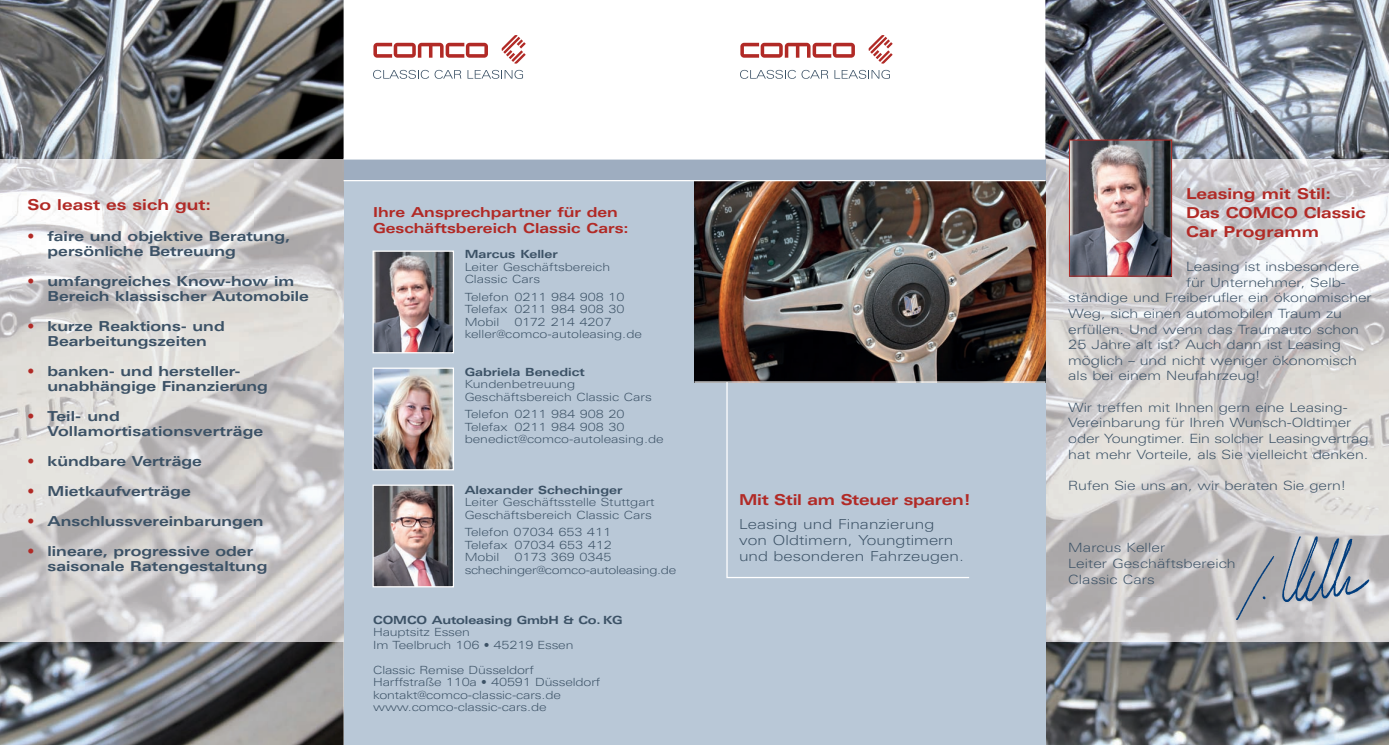
<style>
.page{position:relative;width:1389px;height:745px;background:#fff}
.page>*{position:absolute;margin:0;border:0;box-sizing:border-box;transform-origin:0 0}
.t1{font:700 15px/18.8px "Linotype Univers Extd";color:#b12a26}
.t2{font:700 15px "Linotype Univers Extd";letter-spacing:-.02em;color:#b12a26}
.t3{font:700 13.75px/15px "Linotype Univers Extd";color:#3c5266}
.t4{font:300 13.75px/16.2px "Linotype Univers Extd";letter-spacing:.01em;color:#3c5266}
.t5{font:700 13.75px/16.2px "Linotype Univers Extd";color:#b12a26}
.t6{font:300 12.75px/15.6px "Linotype Univers Extd";color:#3c5266}
.t7{font:300 11.25px/12.5px "Linotype Univers Extd";color:#3c5266}
.t8{font:700 11.25px "Linotype Univers Extd";color:#3c5266}
.t9{font:300 11.25px/12.5px "Linotype Univers Extd";letter-spacing:-.025em;color:#3c5266}
.s1{color:#b12a26}
</style>
<div class="page">
<img style="left:0;top:0;width:344px;height:744px">
<img style="left:1045px;top:0;width:344px;height:744px">
<img style="left:0;top:159px;width:344px;height:482px">
<img style="left:1045px;top:159px;width:344px;height:482px">
<div style="left:344px;top:172px;width:701px;height:572px;background:#b9c8d7"></div>
<img style="left:694px;top:181px;width:351px;height:200px">
<hr style="left:694px;top:381px;width:351px;height:1px;background:#fff">
<svg style="left:868px;top:35px;width:24px;height:29px"></svg>
<svg style="left:740px;top:43px;width:115px;height:15px"></svg>
<svg style="left:740px;top:70px;width:88px;height:9px"></svg>
<svg style="left:834px;top:70px;width:56px;height:9px"></svg>
<div style="left:344px;top:159px;width:701px;height:21px;background:#9eadc0"></div>
<hr style="left:344px;top:180px;width:701px;height:1px;background:#fff">
<svg style="left:501px;top:35px;width:25px;height:29px"></svg>
<svg style="left:373px;top:43px;width:115px;height:15px"></svg>
<svg style="left:373px;top:70px;width:88px;height:9px"></svg>
<svg style="left:467px;top:70px;width:56px;height:9px"></svg>
<img style="left:374px;top:252px;width:78px;height:99px">
<div style="left:372px;top:250px;width:82px;height:103px;border:1px solid #fff"></div>
<img style="left:374px;top:486px;width:78px;height:99px">
<div style="left:372px;top:484px;width:82px;height:103px;border:1px solid #fff"></div>
<img style="left:374px;top:369px;width:78px;height:99px">
<div style="left:372px;top:367px;width:82px;height:103px;border:1px solid #fff"></div>
<img style="left:1224px;top:529px;width:156px;height:97px">
<img style="left:1071px;top:142px;width:99px;height:132px">
<div style="left:1069px;top:140px;width:103px;height:136px;border:1px solid #b12a26"></div>
<svg style="left:726px;top:381px;width:244px;height:197px"></svg>
<h1 class="t1" style="left:28px;top:195px;width:185px">So least es sich gut:</h1>
<p class="t3" style="left:48px;top:228px;width:244px;text-indent:-20px"><span class="s1">•</span> faire und objektive Beratung, persönliche Betreuung</p>
<p class="t3" style="left:48px;top:273px;width:263px;text-indent:-20px"><span class="s1">•</span> umfangreiches Know-how im<br>Bereich klassischer Automobile</p>
<p class="t3" style="left:28px;top:318px;width:199px;text-align:center"><span class="s1">•</span> kurze Reaktions- und<br>Bearbeitungszeiten</p>
<p class="t3" style="left:48px;top:363px;width:222px;text-indent:-20px"><span class="s1">•</span> banken- und hersteller&shy;unabhängige Finanzierung</p>
<p class="t3" style="left:48px;top:408px;width:217px;text-indent:-20px"><span class="s1">•</span> Teil- und<br>Vollamortisationsverträge</p>
<p class="t3" style="left:28px;top:453px;width:176px"><span class="s1">•</span> kündbare Verträge</p>
<p class="t3" style="left:28px;top:483px;width:165px"><span class="s1">•</span> Mietkaufverträge</p>
<p class="t3" style="left:28px;top:513px;width:237px"><span class="s1">•</span> Anschlussvereinbarungen</p>
<p class="t3" style="left:48px;top:543px;width:221px;text-indent:-20px"><span class="s1">•</span> lineare, progressive oder saisonale Ratengestaltung</p>
<p class="t5" style="left:373px;top:204px;width:257px">Ihre Ansprechpartner für den<br>Geschäftsbereich Classic Cars:</p>
<p class="t8" style="left:465px;top:247px;width:95px">Marcus Keller</p>
<p class="t7" style="left:465px;top:260px;width:147px">Leiter Geschäftsbereich<br>Classic Cars</p>
<p class="t7" style="left:465px;top:290px;width:161px;text-align:justify">Telefon 0211 984 908 10<br>Telefax 0211 984 908 30<br>Mobil</p>
<p class="t7" style="left:465px;top:315px;width:179px;text-indent:50px">0172 214 4207 keller@comco-autoleasing.de</p>
<p class="t8" style="left:465px;top:365px;width:122px">Gabriela Benedict</p>
<p class="t7" style="left:465px;top:378px;width:189px">Kundenbetreuung<br>Geschäftsbereich Classic Cars</p>
<p class="t7" style="left:465px;top:408px;width:200px">Telefon 0211 984 908 20<br>Telefax 0211 984 908 30 benedict@comco-autoleasing.de</p>
<p class="t8" style="left:465px;top:482px;width:159px">Alexander Schechinger</p>
<p class="t7" style="left:465px;top:495px;width:191px">Leiter Geschäftsstelle Stuttgart<br>Geschäftsbereich Classic Cars</p>
<p class="t7" style="left:465px;top:525px;width:149px;text-align:justify">Telefon 07034 653 411<br>Telefax 07034 653 412<br>Mobil</p>
<p class="t9" style="left:465px;top:550px;width:213px;text-indent:50px">0173 369 0345 schechinger@comco-autoleasing.de</p>
<p class="t8" style="left:373px;top:612px;width:251px">COMCO Autoleasing GmbH &amp; Co. KG</p>
<p class="t7" style="left:373px;top:625px;width:202px">Hauptsitz Essen<br>Im Teelbruch 106 • 45219 Essen</p>
<p class="t7" style="left:373px;top:663px;width:229px">Classic Remise Düsseldorf<br>Harffstraße 110a • 40591 Düsseldorf kontakt@comco-classic-cars.de www.comco-classic-cars.de</p>
<h1 class="t2" style="left:739px;top:490px;width:234px">Mit Stil am Steuer sparen!</h1>
<p class="t4" style="left:739px;top:515px;width:226px">Leasing und Finanzierung von Oldtimern, Youngtimern und besonderen Fahrzeugen.</p>
<h1 class="t1" style="left:1186px;top:184px;width:181px">Leasing mit Stil:<br>Das COMCO Classic<br>Car Programm</h1>
<p class="t6" style="left:1186px;top:258px;width:175px">Leasing ist insbesondere</p>
<p class="t6" style="left:1186px;top:274px;width:161px">für Unternehmer, Selb-</p>
<p class="t6" style="left:1068px;top:290px;width:305px">ständige und Freiberufler ein ökonomischer</p>
<p class="t6" style="left:1068px;top:305px;width:275px">Weg, sich einen automobilen Traum zu</p>
<p class="t6" style="left:1068px;top:321px;width:292px">erfüllen. Und wenn das Traumauto schon</p>
<p class="t6" style="left:1068px;top:336px;width:274px">25 Jahre alt ist? Auch dann ist Leasing</p>
<p class="t6" style="left:1068px;top:352px;width:290px">möglich – und nicht weniger ökonomisch</p>
<p class="t6" style="left:1068px;top:368px;width:193px">als bei einem Neufahrzeug!</p>
<p class="t6" style="left:1068px;top:399px;width:302px">Wir treffen mit Ihnen gern eine Leasing-Vereinbarung für Ihren Wunsch-Oldtimer oder Youngtimer. Ein solcher Leasingvertrag hat mehr Vorteile, als Sie vielleicht denken.</p>
<p class="t6" style="left:1068px;top:477px;width:279px">Rufen Sie uns an, wir beraten Sie gern!</p>
<p class="t6" style="left:1068px;top:540px;width:169px">Marcus Keller<br>Leiter Geschäftsbereich<br>Classic Cars</p>
</div>
